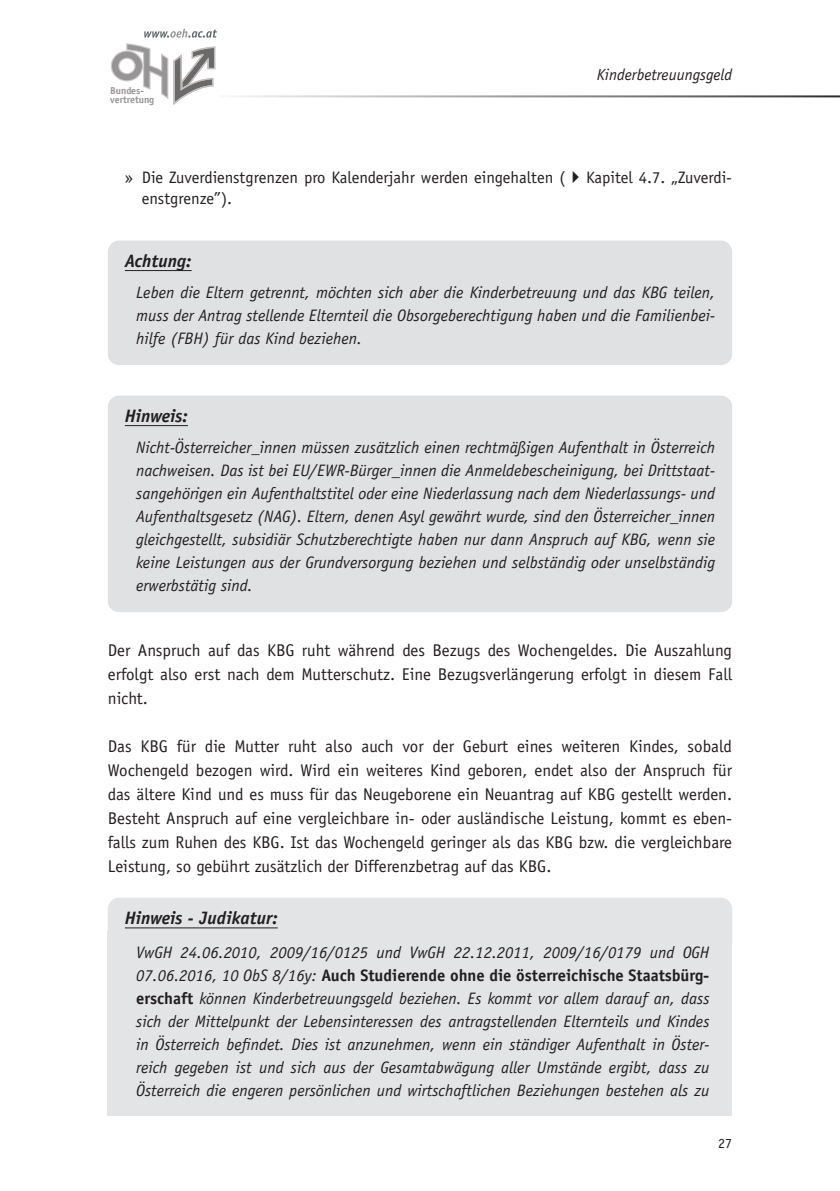
<style>
.page{position:relative;width:840px;height:1191px;background:#fff}
.page>*{position:absolute;margin:0;border:0;box-sizing:border-box;transform-origin:0 0}
.t1{font:italic 700 18px "Officina Sans Std";color:#231f20}
.t2{font:17px/24px "Officina Sans Std";color:#231f20;text-align:justify}
.t3{font:italic 16.6px/23px "Officina Sans Std";color:#231f20;text-align:justify}
.t4{font:16.6px/21px "Officina Sans Std";color:#231f20}
.t5{font:italic 16px "Officina Sans Std";color:#231f20}
.t6{font:14px "Officina Sans Std";color:#231f20}
.t7{font:700 10px/8.4px "Officina Sans LT";color:#979495}
.s1{font-weight:700;font-style:normal}
</style>
<div class="page">
<div style="left:108px;top:898px;width:623px;height:32px;background:#e3e4e6"></div>
<hr style="left:125px;top:927px;width:152px;height:1px;background:#231f20">
<div style="left:108px;top:930px;width:623px;height:186px;background:#e3e4e6"></div>
<div style="left:108px;top:240px;width:623px;height:125px;background:#e0e1e3;border-radius:11px"></div>
<hr style="left:125px;top:270px;width:66px;height:1px;background:#231f20">
<div style="left:108px;top:395px;width:623px;height:217px;background:#e0e1e3;border-radius:11px"></div>
<hr style="left:125px;top:425px;width:63px;height:1px;background:#231f20">
<svg style="left:111px;top:29px;width:106px;height:76px"></svg>
<p class="t7" style="left:110px;top:87px;width:46px">Bundes&shy;vertretung</p>
<p class="t5" style="left:596px;top:65px;width:137px">Kinderbetreuungsgeld</p>
<p class="t4" style="left:142px;top:167px;width:591px;text-indent:-17px">» Die Zuverdienstgrenzen pro Kalenderjahr werden eingehalten ( Kapitel 4.7. „Zuverdi&shy;enstgrenze”).</p>
<p class="t1" style="left:125px;top:250px;width:68px">Achtung:</p>
<p class="t3" style="left:136px;top:281px;width:580px">Leben die Eltern getrennt, möchten sich aber die Kinderbetreuung und das KBG teilen, muss der Antrag stellende Elternteil die Obsorgeberechtigung haben und die Familienbei&shy;hilfe (FBH) für das Kind beziehen.</p>
<p class="t1" style="left:125px;top:405px;width:65px">Hinweis:</p>
<p class="t3" style="left:136px;top:436px;width:580px">Nicht-Österreicher_innen müssen zusätzlich einen rechtmäßigen Aufenthalt in Österreich nachweisen. Das ist bei EU/EWR-Bürger_innen die Anmeldebescheinigung, bei Drittstaat&shy;sangehörigen ein Aufenthaltstitel oder eine Niederlassung nach dem Niederlassungs- und Aufenthaltsgesetz (NAG). Eltern, denen Asyl gewährt wurde, sind den Österreicher_innen gleichgestellt, subsidiär Schutzberechtigte haben nur dann Anspruch auf KBG, wenn sie keine Leistungen aus der Grundversorgung beziehen und selbständig oder unselbständig erwerbstätig sind.</p>
<p class="t2" style="left:108px;top:638px;width:625px">Der Anspruch auf das KBG ruht während des Bezugs des Wochengeldes. Die Auszahlung erfolgt also erst nach dem Mutterschutz. Eine Bezugsverlängerung erfolgt in diesem Fall nicht.</p>
<p class="t2" style="left:108px;top:734px;width:625px">Das KBG für die Mutter ruht also auch vor der Geburt eines weiteren Kindes, sobald Wochengeld bezogen wird. Wird ein weiteres Kind geboren, endet also der Anspruch für das ältere Kind und es muss für das Neugeborene ein Neuantrag auf KBG gestellt werden.<br>Besteht Anspruch auf eine vergleichbare in- oder ausländische Leistung, kommt es eben&shy;falls zum Ruhen des KBG. Ist das Wochengeld geringer als das KBG bzw. die vergleichbare Leistung, so gebührt zusätzlich der Differenzbetrag auf das KBG.</p>
<p class="t1" style="left:125px;top:906px;width:154px">Hinweis - Judikatur:</p>
<p class="t3" style="left:136px;top:941px;width:574px">VwGH 24.06.2010, 2009/16/0125 und VwGH 22.12.2011, 2009/16/0179 und OGH 07.06.2016, 10 ObS 8/16y: <span class="s1">Auch Studierende ohne die österreichische Staatsbürg&shy;erschaft</span> können Kinderbetreuungsgeld beziehen. Es kommt vor allem darauf an, dass sich der Mittelpunkt der Lebensinteressen des antragstellenden Elternteils und Kindes in Österreich befindet. Dies ist anzunehmen, wenn ein ständiger Aufenthalt in Öster&shy;reich gegeben ist und sich aus der Gesamtabwägung aller Umstände ergibt, dass zu Österreich die engeren persönlichen und wirtschaftlichen Beziehungen bestehen als zu</p>
<p class="t6" style="left:717px;top:1135px;width:15px">27</p>
</div>
